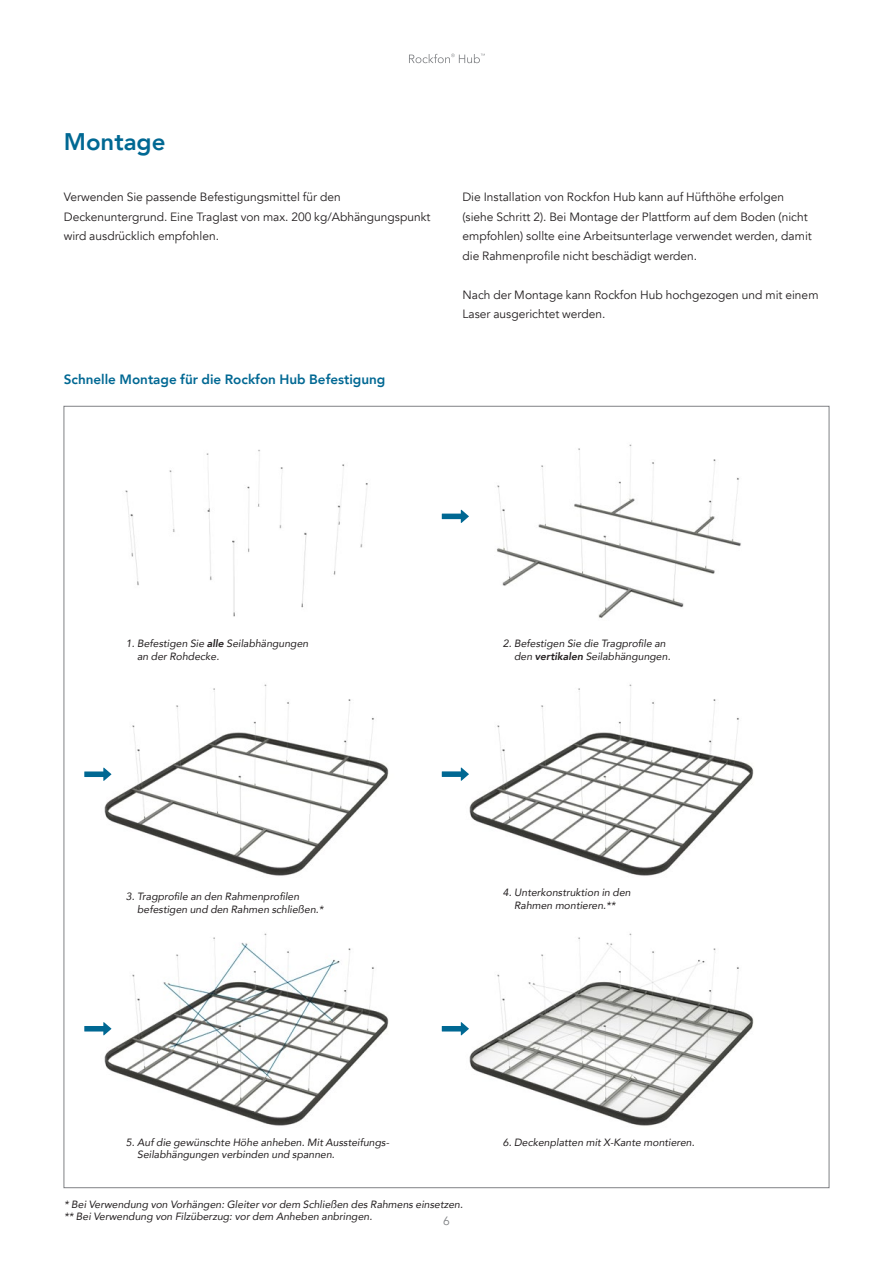
<style>
.page{position:relative;width:893px;height:1263px;background:#fff}
.page>*{position:absolute;margin:0;border:0;box-sizing:border-box;transform-origin:0 0}
.t1{font:800 24px "Avenir";color:#006893}
.t2{font:800 13.5px "Avenir";color:#006893}
.t3{font:12px/19.5px "Avenir";color:#231f20}
.t4{font:12px "Avenir";color:#808285}
.t5{font:italic 10.5px/12.6px "Avenir";color:#231f20}
.s1{font-weight:800}
</style>
<div class="page">
<svg style="left:409px;top:54px;width:76px;height:9px"></svg>
<img style="left:125px;top:449px;width:243px;height:168px">
<img style="left:103px;top:684px;width:286px;height:192px">
<img style="left:103px;top:933px;width:286px;height:193px">
<img style="left:461px;top:444px;width:280px;height:174px">
<img style="left:469px;top:684px;width:285px;height:192px">
<img style="left:461px;top:933px;width:293px;height:193px">
<svg style="left:442px;top:510px;width:27px;height:13px"></svg>
<svg style="left:442px;top:767px;width:27px;height:14px"></svg>
<svg style="left:442px;top:1022px;width:27px;height:13px"></svg>
<svg style="left:84px;top:1022px;width:27px;height:13px"></svg>
<svg style="left:84px;top:768px;width:27px;height:13px"></svg>
<h1 class="t1" style="left:64px;top:123px;width:103px">Montage</h1>
<p class="t3" style="left:64px;top:188px;width:368px">Verwenden Sie passende Befestigungsmittel für den<br>Deckenuntergrund. Eine Traglast von max. 200 kg/Abhängungspunkt wird ausdrücklich empfohlen.</p>
<p class="t3" style="left:462px;top:188px;width:351px">Die Installation von Rockfon Hub kann auf Hüfthöhe erfolgen (siehe Schritt 2). Bei Montage der Plattform auf dem Boden (nicht empfohlen) sollte eine Arbeitsunterlage verwendet werden, damit die Rahmenprofile nicht beschädigt werden.</p>
<p class="t3" style="left:462px;top:285px;width:358px">Nach der Montage kann Rockfon Hub hochgezogen und mit einem<br>Laser ausgerichtet werden.</p>
<p class="t2" style="left:64px;top:369px;width:323px">Schnelle Montage für die Rockfon Hub Befestigung</p>
<p class="t5" style="left:137px;top:637px;width:173px;text-indent:-11px">1. Befestigen Sie <span class="s1">alle</span> Seilabhängungen an der Rohdecke.</p>
<p class="t5" style="left:514px;top:637px;width:158px;text-indent:-11px">2. Befestigen Sie die Tragprofile an den <span class="s1">vertikalen</span> Seilabhängungen.</p>
<p class="t5" style="left:137px;top:890px;width:188px;text-indent:-11px">3. Tragprofile an den Rahmenprofilen befestigen und den Rahmen schließen.*</p>
<p class="t5" style="left:503px;top:886px;width:129px;text-align:center">4. Unterkonstruktion in den<br>Rahmen montieren.**</p>
<p class="t5" style="left:137px;top:1135px;width:253px;text-indent:-11px">5. Auf die gewünschte Höhe anheben. Mit Aussteifungs-<br>Seilabhängungen verbinden und spannen.</p>
<p class="t5" style="left:64px;top:1198px;width:400px">* Bei Verwendung von Vorhängen: Gleiter vor dem Schließen des Rahmens einsetzen. ** Bei Verwendung von Filzüberzug: vor dem Anheben anbringen.</p>
<p class="t4" style="left:443px;top:1213px;width:8px">6</p>
<p class="t5" style="left:503px;top:1135px;width:193px">6. Deckenplatten mit X-Kante montieren.</p>
</div>
